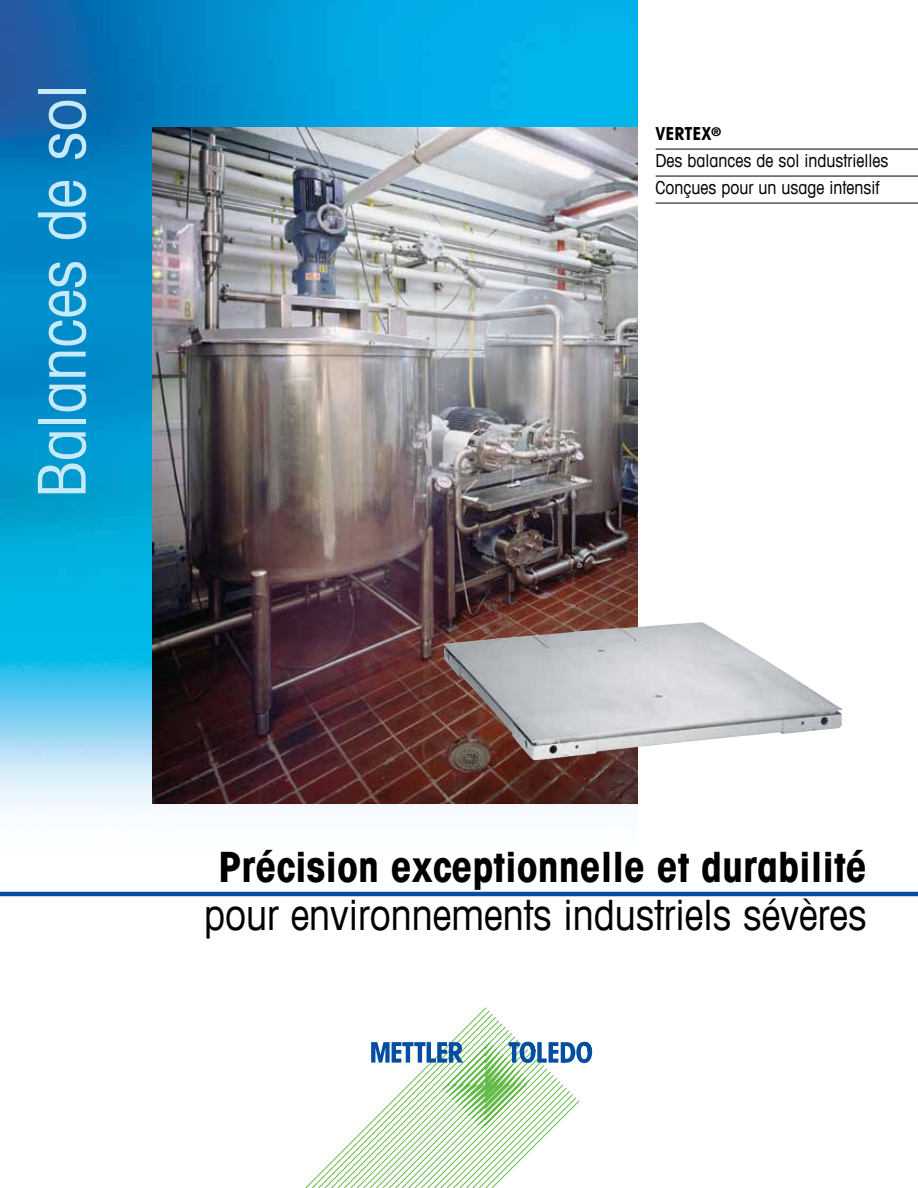
<style>
.page{position:relative;width:918px;height:1188px;background:#fff}
.page>*{position:absolute;margin:0;border:0;box-sizing:border-box;transform-origin:0 0}
.t1{font:condensed 66px "Avant Garde Com";color:#c7eafb}
.t2{font:condensed 42px "Avant Garde Com";color:#000}
.t3{font:700 condensed 42px "Avant Garde Com";color:#000}
.t4{font:condensed 18px/27px "Avant Garde Com";color:#000}
.s1{font-weight:700}
</style>
<div class="page">
<img style="left:0;top:0;width:637px;height:810px">
<hr style="left:0;top:892px;width:918px;height:4px;background:#004fa3">
<svg style="left:305px;top:1008px;width:247px;height:180px"></svg>
<svg style="left:371px;top:1042px;width:221px;height:87px"></svg>
<img style="left:152px;top:127px;width:485px;height:676px">
<hr style="left:656px;top:149px;width:262px;height:1px;background:#000">
<hr style="left:656px;top:176px;width:262px;height:1px;background:#000">
<hr style="left:656px;top:203px;width:262px;height:1px;background:#000">
<img style="left:444px;top:622px;width:398px;height:138px">
<h1 class="t1" style="left:21px;top:498px;width:416px;rotate:-90deg">Balances de sol</h1>
<p class="t4" style="left:656px;top:120px;width:234px"><span class="s1">VERTEX</span><sup>®<br></sup>Des balances de sol industrielles<br>Conçues pour un usage intensif</p>
<h2 class="t3" style="left:218px;top:840px;width:650px">Précision exceptionnelle et durabilité</h2>
<h2 class="t2" style="left:204px;top:889px;width:664px">pour environnements industriels sévères</h2>
</div>
